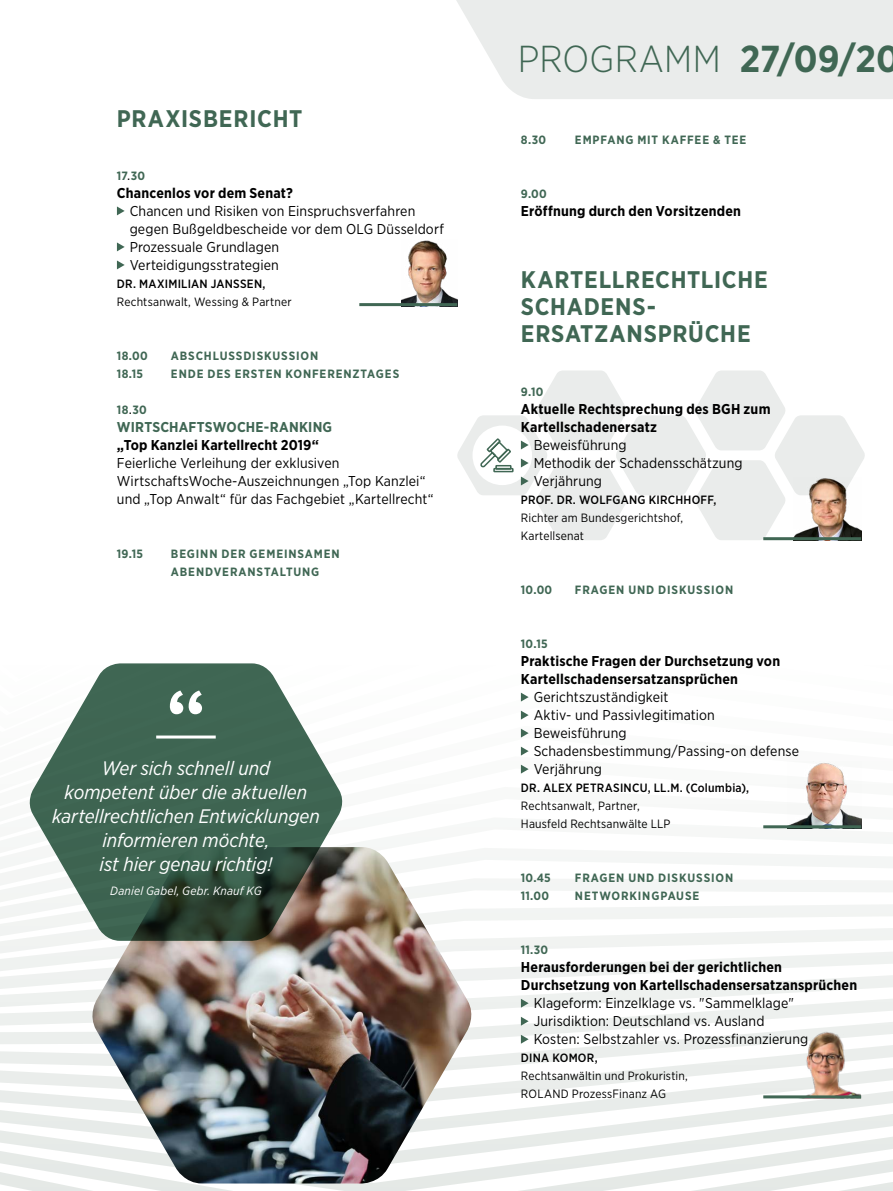
<style>
.page{position:relative;width:893px;height:1191px;background:#fff}
.page>*{position:absolute;margin:0;border:0;box-sizing:border-box;transform-origin:0 0}
.t1{font:300 37.5px "Gotham Narrow";letter-spacing:.005em;color:#406754}
.t2{font:700 24px/27px "Gotham Narrow";letter-spacing:.03em;color:#406754}
.t3{font:italic 19.5px/24px "Gotham Narrow";letter-spacing:-.005em;color:#fff;text-align:center}
.t4{font:14.25px/18px "Gotham Narrow";letter-spacing:.005em;color:#000}
.t5{font:700 14.25px/18px "Gotham Narrow";letter-spacing:.015em;color:#000}
.t6{font:700 14.25px "Gotham Narrow";letter-spacing:.015em;color:#406754}
.t7{font:700 12px/18px "Gotham Narrow";letter-spacing:.07em;color:#406754}
.t8{font:12px/18px "Gotham Narrow";letter-spacing:.015em;color:#000}
.t9{font:500 12px "Gotham Narrow";letter-spacing:.02em;color:#000}
.t10{font:italic 12px "Gotham Narrow";letter-spacing:.015em;color:#fff}
.s1{font-weight:400;font-size:14.25px;color:#000}
.s2{font-weight:700}
</style>
<div class="page">
<svg style="left:0;top:857px;width:893px;height:9px;fill:#f4f6f5"></svg>
<svg style="left:0;top:866px;width:893px;height:38px"></svg>
<svg style="left:0;top:904px;width:893px;height:37px;fill:#f2f4f3"></svg>
<svg style="left:0;top:941px;width:893px;height:38px"></svg>
<svg style="left:0;top:979px;width:893px;height:25px;fill:#f5f7f6"></svg>
<svg style="left:0;top:1004px;width:893px;height:20px"></svg>
<svg style="left:0;top:1024px;width:893px;height:21px"></svg>
<svg style="left:0;top:1045px;width:893px;height:20px;fill:#f2f4f2"></svg>
<svg style="left:0;top:1065px;width:893px;height:20px"></svg>
<svg style="left:0;top:1085px;width:893px;height:21px"></svg>
<svg style="left:0;top:1106px;width:893px;height:20px"></svg>
<svg style="left:0;top:1126px;width:893px;height:21px"></svg>
<svg style="left:0;top:1147px;width:893px;height:44px"></svg>
<img style="left:783px;top:1029px;width:78px;height:66px">
<img style="left:789px;top:763px;width:72px;height:62px">
<div style="left:456px;top:0;width:437px;height:99px;background:#eaeceb"></div>
<img style="left:402px;top:240px;width:55px;height:63px">
<hr style="left:763px;top:825px;width:98px;height:3px;background:#406754">
<hr style="left:763px;top:1095px;width:98px;height:3px;background:#406754">
<svg style="left:457px;top:370px;width:408px;height:170px"></svg>
<svg style="left:521px;top:692px;width:8px;height:9px"></svg>
<svg style="left:521px;top:710px;width:8px;height:9px"></svg>
<svg style="left:521px;top:728px;width:8px;height:9px"></svg>
<svg style="left:521px;top:746px;width:8px;height:9px"></svg>
<svg style="left:521px;top:764px;width:8px;height:9px"></svg>
<svg style="left:521px;top:998px;width:8px;height:9px"></svg>
<svg style="left:521px;top:1016px;width:8px;height:9px"></svg>
<svg style="left:521px;top:1034px;width:8px;height:9px"></svg>
<img style="left:88px;top:847px;width:388px;height:336px">
<svg style="left:26px;top:663px;width:320px;height:277px;fill:#3f6653"></svg>
<hr style="left:156px;top:735px;width:60px;height:3px;background:#fff">
<svg style="left:170px;top:690px;width:32px;height:24px"></svg>
<hr style="left:359px;top:303px;width:98px;height:3px;background:#406754">
<svg style="left:117px;top:206px;width:8px;height:9px"></svg>
<svg style="left:117px;top:242px;width:8px;height:9px"></svg>
<svg style="left:117px;top:260px;width:8px;height:9px"></svg>
<h2 class="t2" style="left:117px;top:105px;width:187px">PRAXISBERICHT</h2>
<p class="t7" style="left:117px;top:167px;width:30px">17<span class="s1">.</span>30</p>
<p class="t5" style="left:117px;top:184px;width:177px">Chancenlos vor dem Senat?</p>
<p class="t4" style="left:130px;top:202px;width:316px">Chancen und Risiken von Einspruchsverfahren gegen Bußgeldbescheide vor dem OLG Düsseldorf Prozessuale Grundlagen<br>Verteidigungsstrategien</p>
<p class="t9" style="left:117px;top:276px;width:150px">DR. MAXIMILIAN JANSSEN,</p>
<p class="t8" style="left:117px;top:293px;width:176px">Rechtsanwalt, Wessing &amp; Partner</p>
<p class="t7" style="left:117px;top:347px;width:32px">18.00</p>
<p class="t7" style="left:171px;top:347px;width:149px">ABSCHLUSSDISKUSSION</p>
<p class="t7" style="left:117px;top:365px;width:28px">18.15</p>
<p class="t7" style="left:171px;top:365px;width:230px">ENDE DES ERSTEN KONFERENZTAGES</p>
<p class="t7" style="left:117px;top:401px;width:31px">18<span class="s1">.</span>30</p>
<p class="t6" style="left:117px;top:418px;width:217px">WIRTSCHAFTSWOCHE-RANKING</p>
<p class="t5" style="left:117px;top:436px;width:204px">„Top Kanzlei Kartellrecht 2019“</p>
<p class="t4" style="left:117px;top:454px;width:318px">Feierliche Verleihung der exklusiven<br>WirtschaftsWoche-Auszeichnungen „Top Kanzlei“ und „Top Anwalt“ für das Fachgebiet „Kartellrecht“</p>
<p class="t7" style="left:117px;top:545px;width:28px">19.15</p>
<p class="t7" style="left:171px;top:545px;width:170px">BEGINN DER GEMEINSAMEN<br>ABENDVERANSTALTUNG</p>
<h3 class="t3" style="left:52px;top:755px;width:269px">Wer sich schnell und<br>kompetent über die aktuellen kartellrechtlichen Entwicklungen informieren möchte,<br>ist hier genau richtig!</h3>
<p class="t10" style="left:110px;top:883px;width:153px">Daniel Gabel, Gebr. Knauf KG</p>
<h1 class="t1" style="left:518px;top:36px;width:384px">PROGRAMM <span class="s2">27/09/20</span></h1>
<p class="t7" style="left:521px;top:131px;width:27px">8.30</p>
<p class="t7" style="left:575px;top:131px;width:173px">EMPFANG MIT KAFFEE &amp; TEE</p>
<p class="t7" style="left:521px;top:185px;width:27px">9.00</p>
<p class="t5" style="left:521px;top:202px;width:222px">Eröffnung durch den Vorsitzenden</p>
<h2 class="t2" style="left:521px;top:266px;width:248px">KARTELLRECHTLICHE<br>SCHADENS‑<br>ERSATZANSPRÜCHE</h2>
<p class="t7" style="left:521px;top:383px;width:24px">9.10</p>
<p class="t5" style="left:521px;top:400px;width:251px">Aktuelle Rechtsprechung des BGH zum<br>Kartellschadenersatz</p>
<p class="t4" style="left:534px;top:436px;width:210px">Beweisführung<br>Methodik der Schadensschätzung<br>Verjährung</p>
<p class="t9" style="left:521px;top:492px;width:197px">PROF. DR. WOLFGANG KIRCHHOFF,</p>
<p class="t8" style="left:521px;top:509px;width:164px">Richter am Bundesgerichtshof,<br>Kartellsenat</p>
<p class="t7" style="left:521px;top:581px;width:33px">10.00</p>
<p class="t7" style="left:575px;top:581px;width:160px">FRAGEN UND DISKUSSION</p>
<p class="t7" style="left:521px;top:635px;width:28px">10.15</p>
<p class="t5" style="left:521px;top:652px;width:261px">Praktische Fragen der Durchsetzung von<br>Kartellschadensersatzansprüchen</p>
<p class="t4" style="left:534px;top:688px;width:267px">Gerichtszuständigkeit<br>Aktiv- und Passivlegitimation<br>Beweisführung<br>Schadensbestimmung/Passing-on defense<br>Verjährung</p>
<p class="t9" style="left:521px;top:780px;width:230px">DR. ALEX PETRASINCU, LL.M. (Columbia),</p>
<p class="t8" style="left:521px;top:797px;width:151px">Rechtsanwalt, Partner,<br>Hausfeld Rechtsanwälte LLP</p>
<p class="t7" style="left:521px;top:869px;width:31px">10.45</p>
<p class="t7" style="left:575px;top:869px;width:160px">FRAGEN UND DISKUSSION</p>
<p class="t7" style="left:521px;top:887px;width:30px">11.00</p>
<p class="t7" style="left:575px;top:887px;width:126px">NETWORKINGPAUSE</p>
<p class="t7" style="left:521px;top:941px;width:29px">11.30</p>
<p class="t5" style="left:521px;top:958px;width:338px">Herausforderungen bei der gerichtlichen<br>Durchsetzung von Kartellschadensersatzansprüchen</p>
<p class="t4" style="left:534px;top:994px;width:276px">Klageform: Einzelklage vs. "Sammelklage"<br>Jurisdiktion: Deutschland vs. Ausland<br>Kosten: Selbstzahler vs. Prozessfinanzierung</p>
<p class="t9" style="left:521px;top:1050px;width:78px">DINA KOMOR,</p>
<p class="t8" style="left:521px;top:1067px;width:168px">Rechtsanwältin und Prokuristin,<br>ROLAND ProzessFinanz AG</p>
</div>
